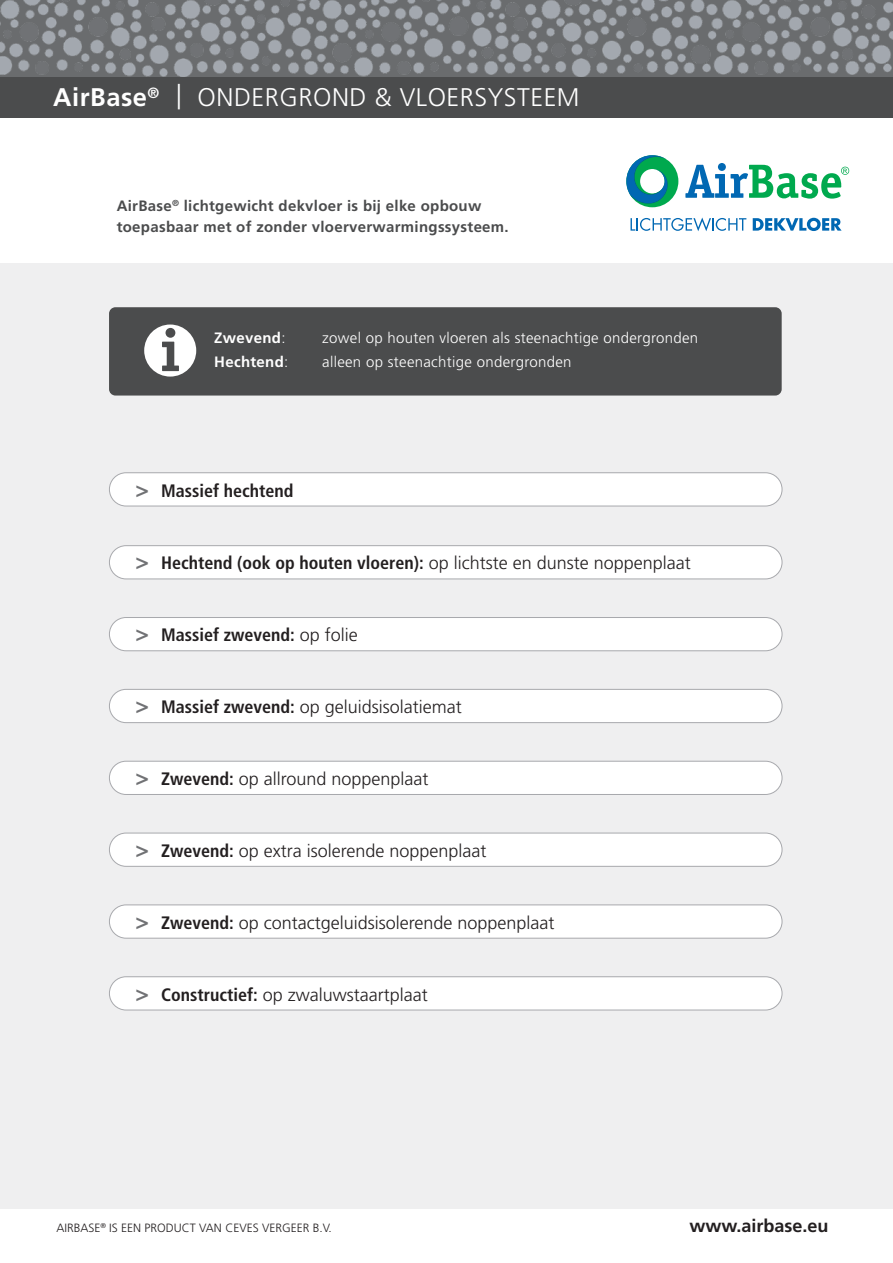
<style>
.page{position:relative;width:893px;height:1263px;background:#fff}
.page>*{position:absolute;margin:0;border:0;box-sizing:border-box;transform-origin:0 0}
.t1{font:700 59.7px "Officina Serif Std";color:#4b4c4d}
.t2{font:300 25.5px "Frutiger LT Std";letter-spacing:.02em;color:#fff}
.t3{font:300 18px "Frutiger LT Std";color:#231f20}
.t4{font:700 condensed 18px "Frutiger LT Std";color:#231f20}
.t5{font:700 18px "Frutiger LT Std";color:#231f20}
.t6{font:700 15px/21px "Frutiger LT Std";letter-spacing:.02em;color:#4b4c4d}
.t7{font:300 15px "Frutiger LT Std";letter-spacing:.02em;color:#fff}
.t8{font:700 15px "Frutiger LT Std";letter-spacing:.02em;color:#fff}
.t9{font:300 12px "Frutiger LT Std";color:#231f20}
.s1{font-weight:700}
.s2{font-weight:300}
.s3{font-stretch:normal;font-size:22.5px;color:#717275}
.s4{font-weight:300;font-stretch:normal}
.s5{font-weight:700;font-size:22.5px;color:#717275}
.s6{font-weight:700;font-stretch:condensed}
</style>
<div class="page">
<div style="left:0;top:0;width:893px;height:118px;background:#4b4c4d"></div>
<img style="left:0;top:0;width:893px;height:77px">
<svg style="left:626px;top:155px;width:52px;height:52px"></svg>
<svg style="left:630px;top:217px;width:116px;height:14px"></svg>
<svg style="left:753px;top:218px;width:89px;height:13px"></svg>
<svg style="left:685px;top:163px;width:164px;height:36px"></svg>
<div style="left:0;top:264px;width:893px;height:945px;background:#efeff0"></div>
<div style="left:109px;top:473px;width:673px;height:33px;background:#fff;border-radius:17px"></div>
<div style="left:109px;top:472px;width:673px;height:34px;border:1px solid #a8a9ad;border-radius:17px"></div>
<div style="left:109px;top:546px;width:673px;height:33px;background:#fff;border-radius:17px"></div>
<div style="left:109px;top:545px;width:673px;height:34px;border:1px solid #a8a9ad;border-radius:17px"></div>
<div style="left:109px;top:617px;width:673px;height:34px;background:#fff;border-radius:17px"></div>
<div style="left:109px;top:617px;width:673px;height:34px;border:1px solid #a8a9ad;border-radius:17px"></div>
<div style="left:109px;top:689px;width:673px;height:34px;background:#fff;border-radius:17px"></div>
<div style="left:109px;top:689px;width:673px;height:34px;border:1px solid #a8a9ad;border-radius:17px"></div>
<div style="left:109px;top:761px;width:673px;height:33px;background:#fff;border-radius:17px"></div>
<div style="left:109px;top:761px;width:673px;height:34px;border:1px solid #a8a9ad;border-radius:17px"></div>
<div style="left:109px;top:833px;width:673px;height:33px;background:#fff;border-radius:17px"></div>
<div style="left:109px;top:833px;width:673px;height:34px;border:1px solid #a8a9ad;border-radius:17px"></div>
<div style="left:109px;top:905px;width:673px;height:33px;background:#fff;border-radius:17px"></div>
<div style="left:109px;top:904px;width:673px;height:34px;border:1px solid #a8a9ad;border-radius:17px"></div>
<div style="left:109px;top:977px;width:673px;height:33px;background:#fff;border-radius:17px"></div>
<div style="left:109px;top:976px;width:673px;height:34px;border:1px solid #a8a9ad;border-radius:17px"></div>
<div style="left:109px;top:307px;width:673px;height:88px;background:#4b4c4d;border-radius:6px"></div>
<div style="left:144px;top:324px;width:52px;height:53px;background:#fff;border-radius:50%"></div>
<h2 class="t2" style="left:53px;top:83px;width:528px"><span class="s1">AirBase</span><sup>®</sup> | ONDERGROND &amp; VLOERSYSTEEM</h2>
<p class="t6" style="left:117px;top:196px;width:393px">AirBase<sup>®</sup> lichtgewicht dekvloer is bij elke opbouw toepasbaar met of zonder vloerverwarmingssysteem.</p>
<h1 class="t1" style="left:160px;top:314px;width:21px">i</h1>
<p class="t8" style="left:214px;top:328px;width:73px">Zwevend<span class="s2">:</span></p>
<p class="t7" style="left:322px;top:329px;width:377px">zowel op houten vloeren als steenachtige ondergronden</p>
<p class="t8" style="left:214px;top:352px;width:76px">Hechtend<span class="s2">:</span></p>
<p class="t7" style="left:322px;top:353px;width:251px">alleen op steenachtige ondergronden</p>
<p class="t4" style="left:136px;top:480px;width:159px"><span class="s3">&gt;</span> Massief hechtend</p>
<p class="t4" style="left:136px;top:552px;width:557px"><span class="s3">&gt;</span> Hechtend (ook op houten vloeren): <span class="s4">op lichtste en dunste noppenplaat</span></p>
<p class="t4" style="left:136px;top:624px;width:224px"><span class="s3">&gt;</span> Massief zwevend: <span class="s4">op folie</span></p>
<p class="t3" style="left:136px;top:696px;width:328px"><span class="s5">&gt;</span> <span class="s6">Massief zwevend:</span> op geluidsisolatiemat</p>
<p class="t3" style="left:136px;top:768px;width:294px"><span class="s5">&gt;</span> <span class="s6">Zwevend:</span> op allround noppenplaat</p>
<p class="t3" style="left:136px;top:840px;width:352px"><span class="s5">&gt;</span> <span class="s6">Zwevend:</span> op extra isolerende noppenplaat</p>
<p class="t3" style="left:136px;top:912px;width:420px"><span class="s5">&gt;</span> <span class="s6">Zwevend:</span> op contactgeluidsisolerende noppenplaat</p>
<p class="t3" style="left:136px;top:984px;width:294px"><span class="s5">&gt;</span> <span class="s6">Constructief:</span> op zwaluwstaartplaat</p>
<p class="t9" style="left:56px;top:1221px;width:277px">AIRBASE<sup>®</sup> IS EEN PRODUCT VAN CEVES VERGEER B.V.</p>
<p class="t5" style="left:689px;top:1215px;width:141px">www.airbase.eu</p>
</div>
